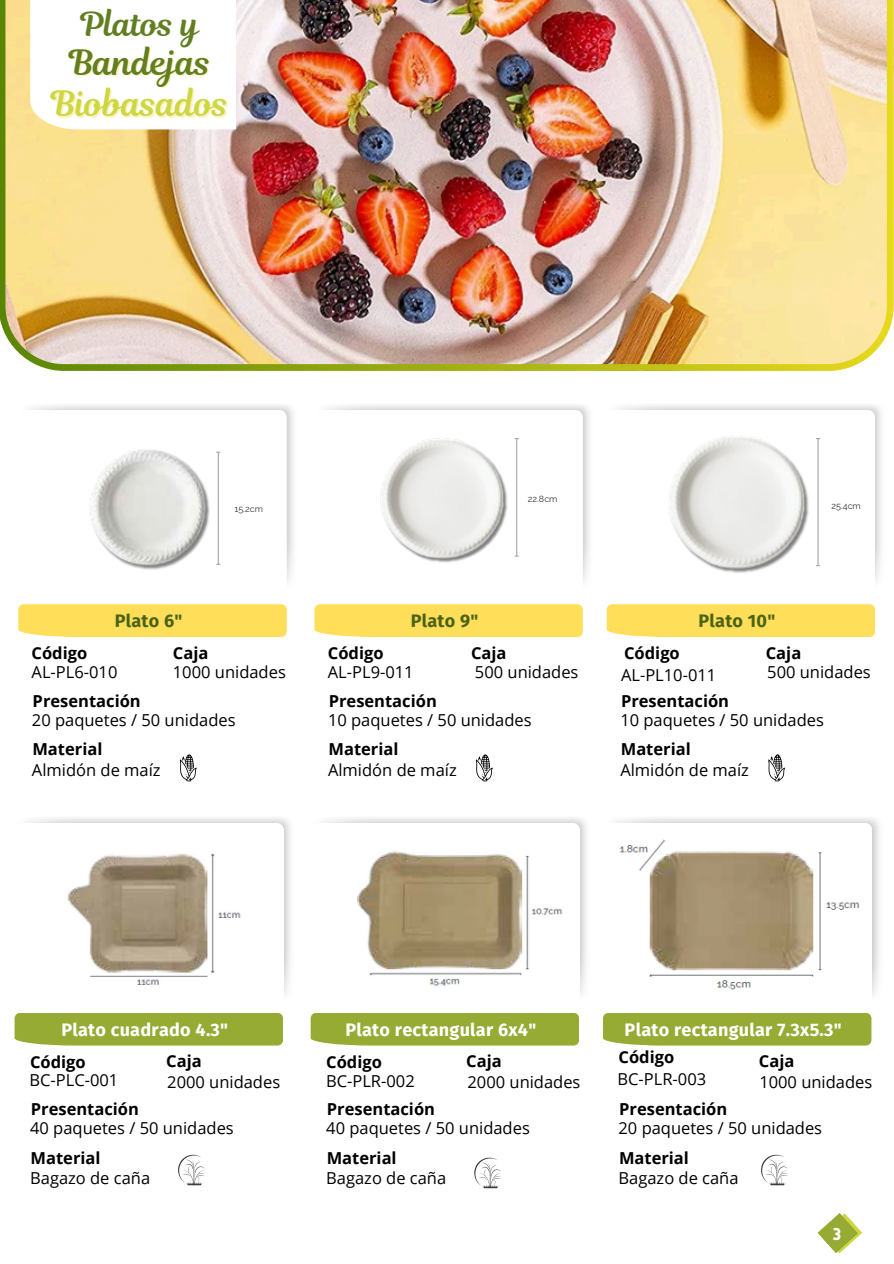
<style>
.page{position:relative;width:894px;height:1264px;background:#fff}
.page>*{position:absolute;margin:0;border:0;box-sizing:border-box;transform-origin:0 0}
.t1{font:34.2px "Magnolia Script";color:#ccd741}
.t2{font:34.2px "Magnolia Script";color:#617e20}
.t3{font:32.7px "Magnolia Script";color:#617e20}
.t4{font:700 18px "Fira Sans";letter-spacing:.015em;color:#fff}
.t5{font:700 18px "Fira Sans";letter-spacing:.015em;color:#4b6315}
.t6{font:900 16.8px "Lovelo";color:#fefdfd}
.t7{font:16.5px "Open Sans";color:#000}
.t8{font:700 16.5px "Open Sans";color:#000}
.t9{font:9px "Raleway";color:#393536}
</style>
<div class="page">
<div style="left:18px;top:604px;width:269px;height:33px;background:#ffde59"></div>
<svg style="left:180px;top:754px;width:17px;height:27px"></svg>
<div style="left:314px;top:604px;width:268px;height:33px;background:#ffde59"></div>
<svg style="left:476px;top:754px;width:16px;height:27px"></svg>
<div style="left:606px;top:604px;width:268px;height:33px;background:#ffde59"></div>
<svg style="left:768px;top:754px;width:17px;height:27px"></svg>
<div style="left:15px;top:1013px;width:268px;height:32px;background:#96ab33"></div>
<div style="left:310px;top:1013px;width:269px;height:32px;background:#96ab33"></div>
<div style="left:603px;top:1013px;width:268px;height:32px;background:#96ab33"></div>
<img style="left:0;top:0;width:893px;height:371px">
<svg style="left:30px;top:0;width:206px;height:129px"></svg>
<svg style="left:217px;top:410px;width:70px;height:171px"></svg>
<img style="left:89px;top:448px;width:121px;height:122px">
<img style="left:380px;top:438px;width:139px;height:125px">
<img style="left:668px;top:435px;width:153px;height:139px">
<svg style="left:21px;top:822px;width:263px;height:7px"></svg>
<svg style="left:317px;top:822px;width:263px;height:7px"></svg>
<svg style="left:610px;top:822px;width:262px;height:6px"></svg>
<img style="left:67px;top:852px;width:174px;height:134px">
<img style="left:619px;top:839px;width:241px;height:151px">
<img style="left:357px;top:850px;width:206px;height:137px">
<svg style="left:178px;top:1154px;width:27px;height:31px"></svg>
<svg style="left:474px;top:1157px;width:27px;height:31px"></svg>
<svg style="left:761px;top:1154px;width:27px;height:31px"></svg>
<hr style="left:218px;top:452px;width:1px;height:112px;background:#a6a6a6">
<hr style="left:516px;top:439px;width:1px;height:117px;background:#a6a6a6">
<hr style="left:817px;top:439px;width:1px;height:126px;background:#a6a6a6">
<svg style="left:817px;top:1213px;width:45px;height:40px"></svg>
<p class="t3" style="left:81px;top:2px;width:120px">Platos y</p>
<h3 class="t2" style="left:69px;top:39px;width:143px">Bandejas</h3>
<p class="t1" style="left:51px;top:80px;width:179px">Biobasados</p>
<h3 class="t9" style="left:234px;top:503px;width:30px">15.2cm</h3>
<h4 class="t9" style="left:527px;top:493px;width:31px">22.8cm</h4>
<h3 class="t9" style="left:831px;top:500px;width:31px">25.4cm</h3>
<h3 class="t5" style="left:115px;top:610px;width:69px">Plato 6"</h3>
<p class="t5" style="left:410px;top:610px;width:69px">Plato 9"</p>
<h3 class="t5" style="left:698px;top:610px;width:78px">Plato 10"</h3>
<p class="t8" style="left:32px;top:641px;width:57px">Código</p>
<p class="t7" style="left:32px;top:660px;width:87px">AL-PL6-010</p>
<h4 class="t8" style="left:173px;top:641px;width:37px">Caja</h4>
<p class="t7" style="left:173px;top:660px;width:114px">1000 unidades</p>
<h4 class="t8" style="left:471px;top:641px;width:37px">Caja</h4>
<h3 class="t7" style="left:475px;top:660px;width:105px">500 unidades</h3>
<h4 class="t8" style="left:328px;top:641px;width:57px">Código</h4>
<h3 class="t8" style="left:624px;top:641px;width:57px">Código</h3>
<h3 class="t7" style="left:328px;top:660px;width:87px">AL-PL9-011</h3>
<h2 class="t7" style="left:621px;top:663px;width:97px">AL-PL10-011</h2>
<p class="t8" style="left:765px;top:641px;width:37px">Caja</p>
<h3 class="t7" style="left:767px;top:660px;width:105px">500 unidades</h3>
<h4 class="t8" style="left:33px;top:689px;width:110px">Presentación</h4>
<h3 class="t8" style="left:32px;top:737px;width:71px">Material</h3>
<h4 class="t7" style="left:32px;top:708px;width:205px">20 paquetes / 50 unidades</h4>
<h3 class="t7" style="left:32px;top:758px;width:130px">Almidón de maíz</h3>
<h3 class="t8" style="left:328px;top:689px;width:110px">Presentación</h3>
<h3 class="t8" style="left:328px;top:737px;width:71px">Material</h3>
<h2 class="t7" style="left:328px;top:708px;width:205px">10 paquetes / 50 unidades</h2>
<h3 class="t7" style="left:328px;top:758px;width:130px">Almidón de maíz</h3>
<h4 class="t8" style="left:621px;top:689px;width:110px">Presentación</h4>
<p class="t8" style="left:620px;top:737px;width:71px">Material</p>
<p class="t7" style="left:620px;top:708px;width:205px">10 paquetes / 50 unidades</p>
<p class="t7" style="left:620px;top:758px;width:130px">Almidón de maíz</p>
<h2 class="t4" style="left:61px;top:1018px;width:168px">Plato cuadrado 4.3"</h2>
<h3 class="t4" style="left:345px;top:1018px;width:192px">Plato rectangular 6x4"</h3>
<h2 class="t4" style="left:624px;top:1018px;width:218px">Plato rectangular 7.3x5.3"</h2>
<p class="t8" style="left:30px;top:1050px;width:57px">Código</p>
<p class="t7" style="left:29px;top:1068px;width:90px">BC-PLC-001</p>
<h3 class="t8" style="left:166px;top:1049px;width:37px">Caja</h3>
<h4 class="t7" style="left:167px;top:1069px;width:114px">2000 unidades</h4>
<h3 class="t8" style="left:618px;top:1045px;width:57px">Código</h3>
<h3 class="t8" style="left:466px;top:1049px;width:37px">Caja</h3>
<h4 class="t7" style="left:467px;top:1069px;width:114px">2000 unidades</h4>
<h3 class="t8" style="left:326px;top:1050px;width:57px">Código</h3>
<h3 class="t7" style="left:326px;top:1069px;width:90px">BC-PLR-002</h3>
<h4 class="t7" style="left:617px;top:1066px;width:90px">BC-PLR-003</h4>
<p class="t8" style="left:758px;top:1049px;width:37px">Caja</p>
<p class="t7" style="left:759px;top:1069px;width:114px">1000 unidades</p>
<h3 class="t8" style="left:31px;top:1097px;width:110px">Presentación</h3>
<h4 class="t8" style="left:31px;top:1146px;width:71px">Material</h4>
<h3 class="t7" style="left:30px;top:1116px;width:205px">40 paquetes / 50 unidades</h3>
<h4 class="t7" style="left:30px;top:1166px;width:121px">Bagazo de caña</h4>
<p class="t8" style="left:327px;top:1097px;width:110px">Presentación</p>
<h3 class="t8" style="left:326px;top:1146px;width:71px">Material</h3>
<h3 class="t7" style="left:326px;top:1116px;width:205px">40 paquetes / 50 unidades</h3>
<h2 class="t7" style="left:326px;top:1166px;width:121px">Bagazo de caña</h2>
<h4 class="t8" style="left:619px;top:1097px;width:110px">Presentación</h4>
<h3 class="t8" style="left:618px;top:1146px;width:71px">Material</h3>
<h4 class="t7" style="left:618px;top:1116px;width:205px">20 paquetes / 50 unidades</h4>
<p class="t7" style="left:618px;top:1166px;width:121px">Bagazo de caña</p>
<h4 class="t6" style="left:832px;top:1227px;width:10px">3</h4>
</div>
